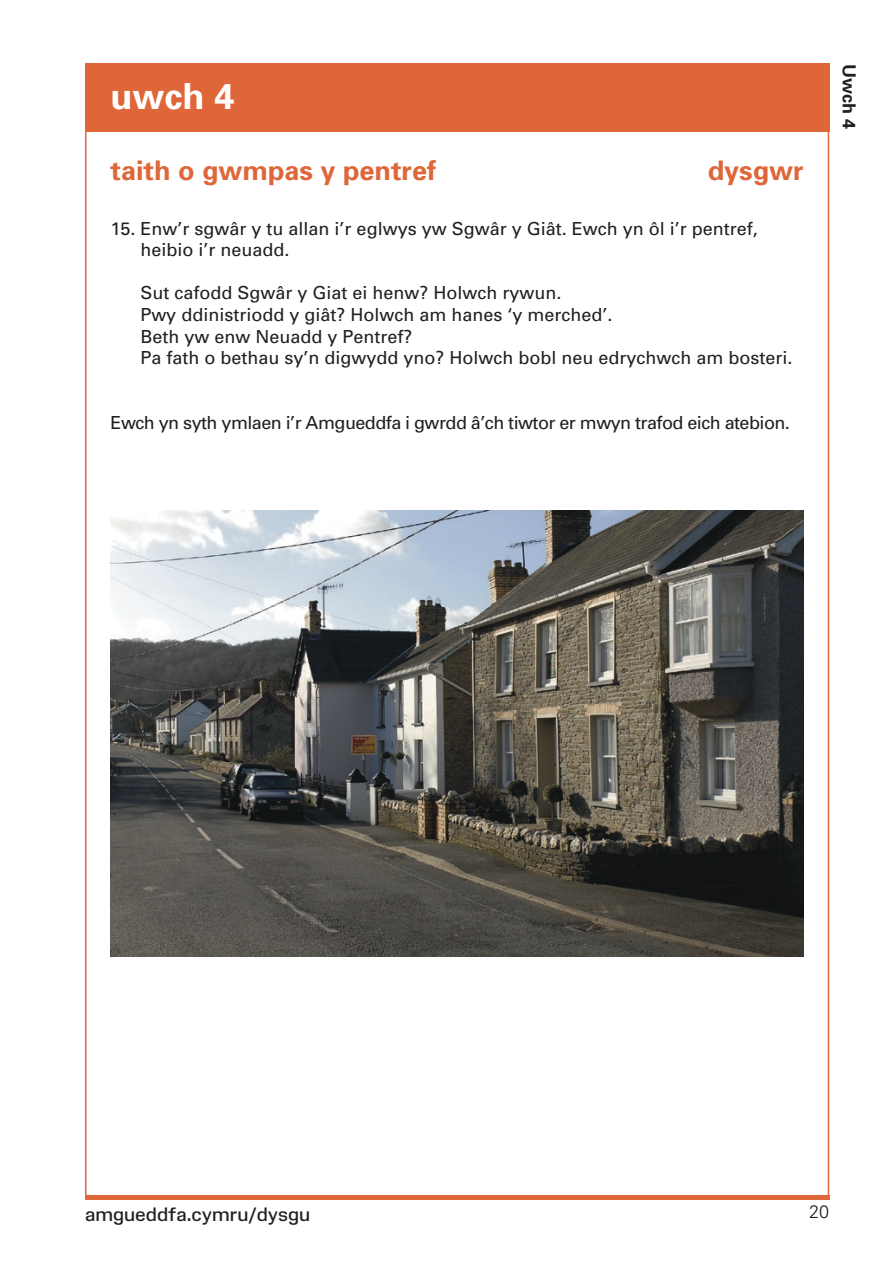
<style>
.page{position:relative;width:893px;height:1263px;background:#fff}
.page>*{position:absolute;margin:0;border:0;box-sizing:border-box;transform-origin:0 0}
.t1{font:700 36px "Univers";color:#fff}
.t2{font:700 27px "Univers";color:#de6639}
.t3{font:18px/21.6px "Univers";color:#1f2023}
.t4{font:18px "Univers";letter-spacing:-.03em;color:#1f2023}
.t5{font:18px "Amgueddfa Body";color:#1f2023}
.t6{font:700 18px "Univers";color:#1f2023}
.t7{font:300 18px "Univers";color:#1f2023}
</style>
<div class="page">
<hr style="left:85px;top:1195px;width:744px;height:4px;background:#de6639">
<div style="left:85px;top:64px;width:744px;height:68px;background:#de6639"></div>
<img style="left:111px;top:510px;width:693px;height:446px">
<h1 class="t1" style="left:111px;top:75px;width:126px">uwch 4</h1>
<h2 class="t2" style="left:111px;top:154px;width:327px">taith o gwmpas y pentref</h2>
<h2 class="t2" style="left:708px;top:154px;width:98px">dysgwr</h2>
<p class="t3" style="left:141px;top:218px;width:619px;text-indent:-30px">15. Enw’r sgwâr y tu allan i’r eglwys yw Sgwâr y Giât. Ewch yn ôl i’r pentref, heibio i’r neuadd.</p>
<p class="t3" style="left:140px;top:282px;width:654px">Sut cafodd Sgwâr y Giat ei henw? Holwch rywun.<br>Pwy ddinistriodd y giât? Holwch am hanes ‘y merched’.<br>Beth yw enw Neuadd y Pentref?<br>Pa fath o bethau sy’n digwydd yno? Holwch bobl neu edrychwch am bosteri.</p>
<p class="t4" style="left:111px;top:412px;width:681px">Ewch yn syth ymlaen i’r Amgueddfa i gwrdd â’ch tiwtor er mwyn trafod eich atebion.</p>
<p class="t6" style="left:860px;top:64px;width:67px;rotate:90deg">Uwch 4</p>
<p class="t5" style="left:85px;top:1203px;width:227px">amgueddfa.cymru/dysgu</p>
<p class="t7" style="left:809px;top:1200px;width:22px">20</p>
</div>
